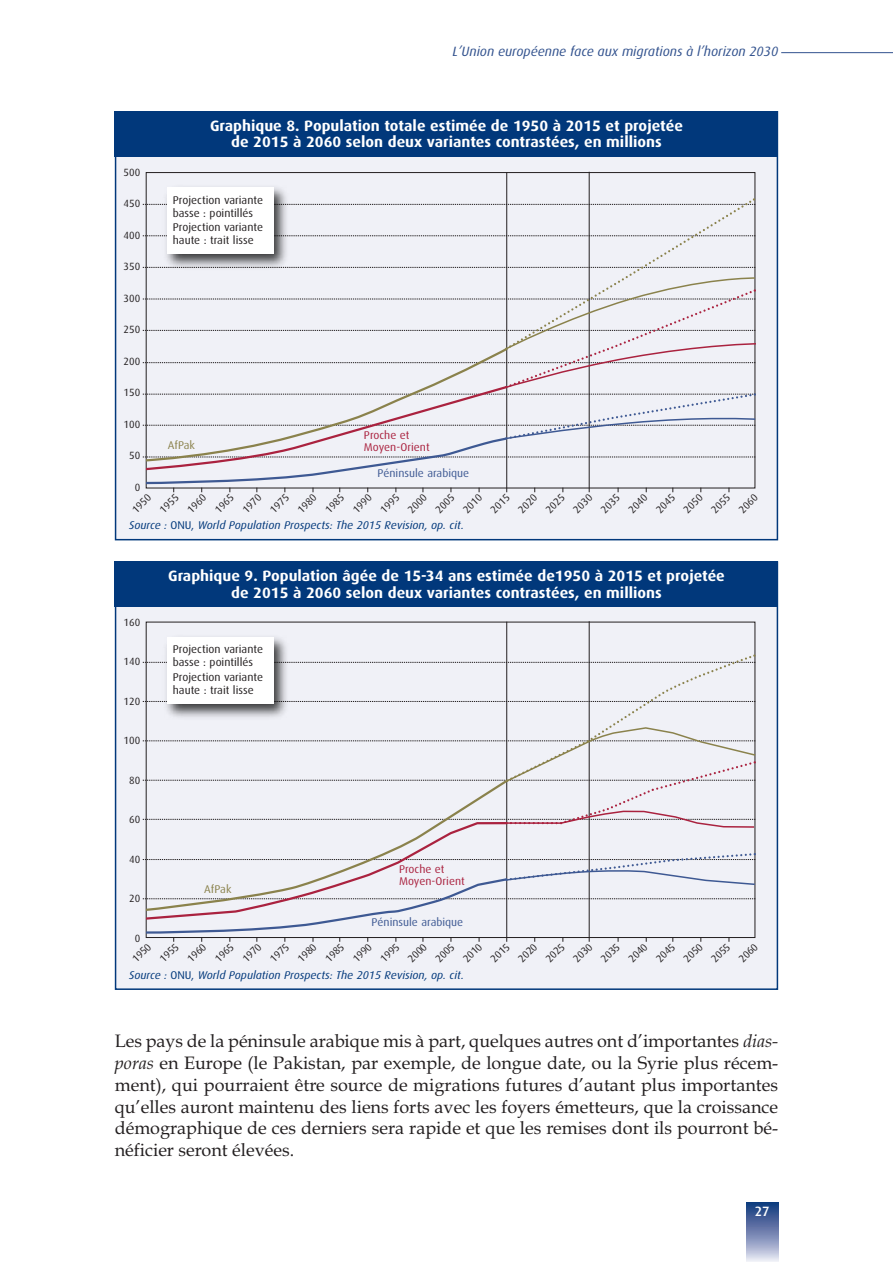
<style>
.page{position:relative;width:893px;height:1263px;background:#fff}
.page>*{position:absolute;margin:0;border:0;box-sizing:border-box;transform-origin:0 0}
.t1{font:18px/21.8px "Book Antiqua";color:#231f20;text-align:justify}
.t2{font:700 15px/16.5px "Dax";color:#fff;text-align:center;scale:1.04 1}
.t3{font:italic 13.5px "Dax";color:#32528e}
.t4{font:500 13.5px "Dax";color:#fff}
.t5{font:11.25px/12.8px "Dax";color:#231f20}
.t6{font:italic 11.25px "Dax";color:#01387b}
.t7{font:11.25px/12px "Dax";color:#aa223f}
.t8{font:11.25px "Dax";color:#3e5993}
.t9{font:11.25px "Dax";color:#8a824c}
.t10{font:10.5px "Dax";color:#231f20}
.s1{font-style:normal}
.s2{font-style:italic}
</style>
<div class="page">
<hr style="left:781px;top:52px;width:112px;height:1px;background:#32528e">
<svg style="left:747px;top:1202px;width:31px;height:59px"></svg>
<div style="left:116px;top:112px;width:661px;height:427px;background:#f0f1f7"></div>
<div style="left:115px;top:111px;width:663px;height:46px;background:#01387b"></div>
<hr style="left:506px;top:172px;width:1px;height:320px;background:#231f20">
<hr style="left:589px;top:172px;width:1px;height:320px;background:#231f20">
<img style="left:167px;top:187px;width:119px;height:11px">
<div style="left:167px;top:188px;width:106px;height:66px;background:#fff"></div>
<svg style="left:143px;top:198px;width:613px;height:294px"></svg>
<div style="left:116px;top:563px;width:661px;height:425px;background:#f0f1f7"></div>
<div style="left:115px;top:561px;width:663px;height:46px;background:#01387b"></div>
<hr style="left:506px;top:622px;width:1px;height:320px;background:#231f20">
<hr style="left:589px;top:621px;width:1px;height:321px;background:#231f20">
<img style="left:166px;top:637px;width:120px;height:16px">
<div style="left:167px;top:637px;width:106px;height:66px;background:#fff"></div>
<svg style="left:143px;top:653px;width:613px;height:289px"></svg>
<p class="t3" style="left:452px;top:43px;width:327px">L’Union européenne face aux migrations à l’horizon 2030</p>
<p class="t2" style="left:210px;top:118px;width:456px">Graphique 8. Population totale estimée de 1950 à 2015 et projetée de 2015 à 2060 selon deux variantes contrastées, en millions</p>
<p class="t10" style="left:124px;top:168px;width:18px">500</p>
<p class="t10" style="left:124px;top:199px;width:18px">450</p>
<p class="t10" style="left:124px;top:231px;width:18px">400</p>
<p class="t10" style="left:124px;top:262px;width:18px">350</p>
<p class="t10" style="left:124px;top:294px;width:18px">300</p>
<p class="t10" style="left:124px;top:325px;width:18px">250</p>
<p class="t10" style="left:124px;top:357px;width:18px">200</p>
<p class="t10" style="left:124px;top:388px;width:18px">150</p>
<p class="t10" style="left:124px;top:420px;width:18px">100</p>
<p class="t10" style="left:129px;top:451px;width:13px">50</p>
<p class="t10" style="left:135px;top:483px;width:7px">0</p>
<p class="t10" style="left:131px;top:508px;width:24px;rotate:-45deg">1950</p>
<p class="t10" style="left:158px;top:508px;width:24px;rotate:-45deg">1955</p>
<p class="t10" style="left:186px;top:508px;width:24px;rotate:-45deg">1960</p>
<p class="t10" style="left:213px;top:508px;width:24px;rotate:-45deg">1965</p>
<p class="t10" style="left:241px;top:508px;width:24px;rotate:-45deg">1970</p>
<p class="t10" style="left:268px;top:508px;width:24px;rotate:-45deg">1975</p>
<p class="t10" style="left:296px;top:508px;width:24px;rotate:-45deg">1980</p>
<p class="t10" style="left:324px;top:508px;width:24px;rotate:-45deg">1985</p>
<p class="t10" style="left:351px;top:508px;width:24px;rotate:-45deg">1990</p>
<p class="t10" style="left:379px;top:508px;width:24px;rotate:-45deg">1995</p>
<p class="t10" style="left:406px;top:508px;width:24px;rotate:-45deg">2000</p>
<p class="t10" style="left:434px;top:508px;width:24px;rotate:-45deg">2005</p>
<p class="t10" style="left:461px;top:508px;width:24px;rotate:-45deg">2010</p>
<p class="t10" style="left:489px;top:508px;width:24px;rotate:-45deg">2015</p>
<p class="t10" style="left:517px;top:508px;width:24px;rotate:-45deg">2020</p>
<p class="t10" style="left:544px;top:508px;width:24px;rotate:-45deg">2025</p>
<p class="t10" style="left:572px;top:508px;width:24px;rotate:-45deg">2030</p>
<p class="t10" style="left:599px;top:508px;width:24px;rotate:-45deg">2035</p>
<p class="t10" style="left:627px;top:508px;width:24px;rotate:-45deg">2040</p>
<p class="t10" style="left:654px;top:508px;width:24px;rotate:-45deg">2045</p>
<p class="t10" style="left:682px;top:508px;width:24px;rotate:-45deg">2050</p>
<p class="t10" style="left:710px;top:508px;width:24px;rotate:-45deg">2055</p>
<p class="t10" style="left:737px;top:508px;width:24px;rotate:-45deg">2060</p>
<p class="t5" style="left:173px;top:194px;width:92px">Projection variante basse : pointillés</p>
<p class="t5" style="left:173px;top:222px;width:92px">Projection variante haute : trait lisse</p>
<p class="t7" style="left:364px;top:430px;width:47px">Proche et</p>
<p class="t9" style="left:168px;top:440px;width:29px">AfPak</p>
<p class="t7" style="left:364px;top:442px;width:67px">Moyen-Orient</p>
<p class="t8" style="left:378px;top:468px;width:93px">Péninsule arabique</p>
<p class="t6" style="left:129px;top:519px;width:336px">Source : <span class="s1">ONU,</span> World Population Prospects: The 2015 Revision, op. cit.</p>
<p class="t2" style="left:168px;top:569px;width:537px">Graphique 9. Population âgée de 15-34 ans estimée de1950 à 2015 et projetée de 2015 à 2060 selon deux variantes contrastées, en millions</p>
<p class="t10" style="left:124px;top:617px;width:18px">160</p>
<p class="t10" style="left:124px;top:657px;width:18px">140</p>
<p class="t10" style="left:124px;top:696px;width:18px">120</p>
<p class="t10" style="left:124px;top:736px;width:18px">100</p>
<p class="t10" style="left:129px;top:776px;width:13px">80</p>
<p class="t10" style="left:129px;top:815px;width:13px">60</p>
<p class="t10" style="left:129px;top:855px;width:13px">40</p>
<p class="t10" style="left:129px;top:894px;width:13px">20</p>
<p class="t10" style="left:135px;top:934px;width:7px">0</p>
<p class="t10" style="left:131px;top:957px;width:24px;rotate:-45deg">1950</p>
<p class="t10" style="left:158px;top:957px;width:24px;rotate:-45deg">1955</p>
<p class="t10" style="left:186px;top:957px;width:24px;rotate:-45deg">1960</p>
<p class="t10" style="left:213px;top:957px;width:24px;rotate:-45deg">1965</p>
<p class="t10" style="left:241px;top:957px;width:24px;rotate:-45deg">1970</p>
<p class="t10" style="left:268px;top:957px;width:24px;rotate:-45deg">1975</p>
<p class="t10" style="left:296px;top:957px;width:24px;rotate:-45deg">1980</p>
<p class="t10" style="left:324px;top:957px;width:24px;rotate:-45deg">1985</p>
<p class="t10" style="left:351px;top:957px;width:24px;rotate:-45deg">1990</p>
<p class="t10" style="left:379px;top:957px;width:24px;rotate:-45deg">1995</p>
<p class="t10" style="left:406px;top:957px;width:24px;rotate:-45deg">2000</p>
<p class="t10" style="left:434px;top:957px;width:24px;rotate:-45deg">2005</p>
<p class="t10" style="left:461px;top:957px;width:24px;rotate:-45deg">2010</p>
<p class="t10" style="left:489px;top:957px;width:24px;rotate:-45deg">2015</p>
<p class="t10" style="left:517px;top:957px;width:24px;rotate:-45deg">2020</p>
<p class="t10" style="left:544px;top:957px;width:24px;rotate:-45deg">2025</p>
<p class="t10" style="left:572px;top:957px;width:24px;rotate:-45deg">2030</p>
<p class="t10" style="left:599px;top:957px;width:24px;rotate:-45deg">2035</p>
<p class="t10" style="left:627px;top:957px;width:24px;rotate:-45deg">2040</p>
<p class="t10" style="left:654px;top:957px;width:24px;rotate:-45deg">2045</p>
<p class="t10" style="left:682px;top:957px;width:24px;rotate:-45deg">2050</p>
<p class="t10" style="left:710px;top:957px;width:24px;rotate:-45deg">2055</p>
<p class="t10" style="left:737px;top:957px;width:24px;rotate:-45deg">2060</p>
<p class="t5" style="left:173px;top:644px;width:92px">Projection variante basse : pointillés</p>
<p class="t5" style="left:173px;top:671px;width:92px">Projection variante haute : trait lisse</p>
<p class="t7" style="left:399px;top:864px;width:67px">Proche et<br>Moyen-Orient</p>
<p class="t9" style="left:204px;top:884px;width:29px">AfPak</p>
<p class="t8" style="left:372px;top:917px;width:93px">Péninsule arabique</p>
<p class="t6" style="left:129px;top:968px;width:336px">Source : <span class="s1">ONU,</span> World Population Prospects: The 2015 Revision, op. cit.</p>
<p class="t1" style="left:115px;top:1030px;width:665px">Les pays de la péninsule arabique mis à part, quelques autres ont d’importantes <span class="s2">dias&shy;poras</span> en Europe (le Pakistan, par exemple, de longue date, ou la Syrie plus récem&shy;ment), qui pourraient être source de migrations futures d’autant plus importantes qu’elles auront maintenu des liens forts avec les foyers émetteurs, que la croissance démographique de ces derniers sera rapide et que les remises dont ils pourront bé&shy;néficier seront élevées.</p>
<p class="t4" style="left:755px;top:1206px;width:16px">27</p>
</div>
